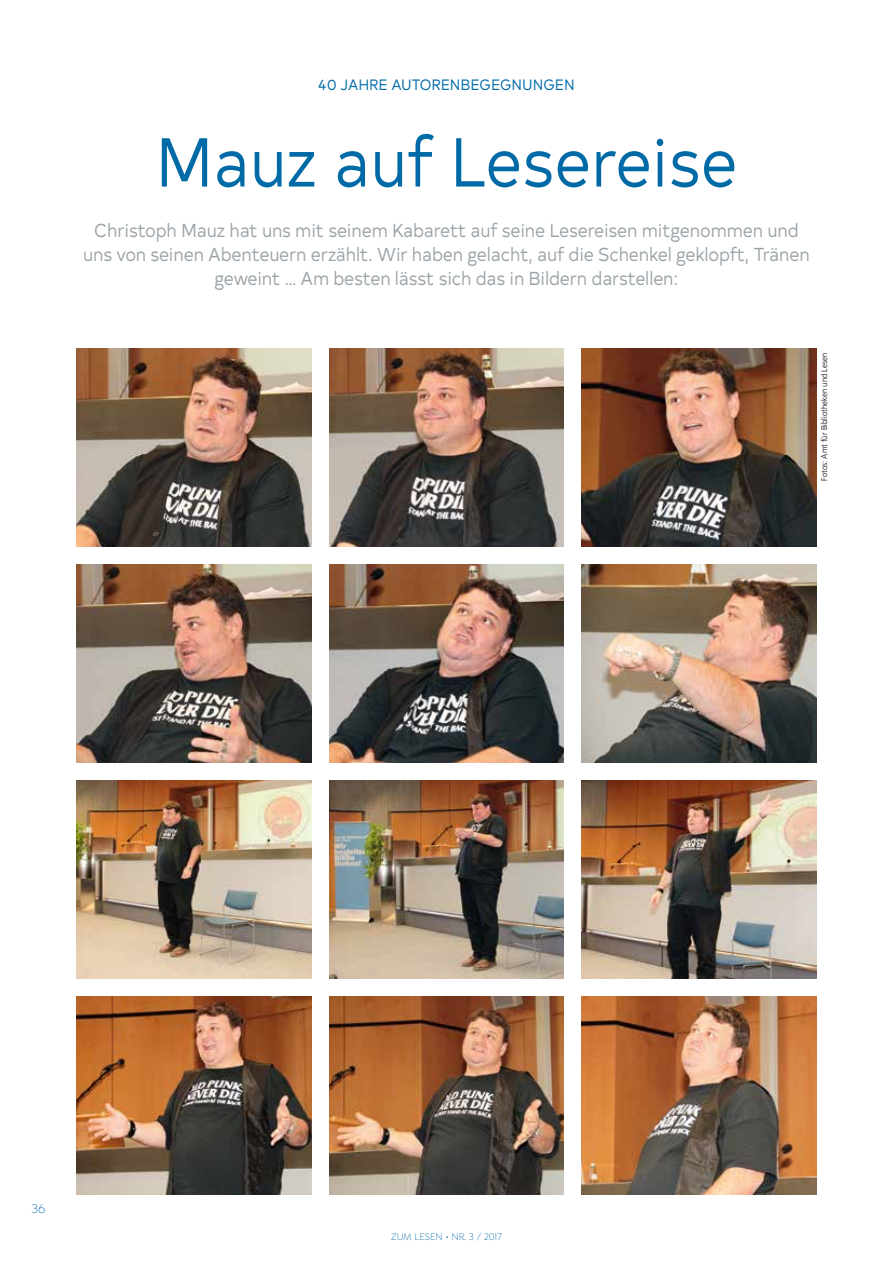
<style>
.page{position:relative;width:893px;height:1263px;background:#fff}
.page>*{position:absolute;margin:0;border:0;box-sizing:border-box;transform-origin:0 0}
.t1{font:69px "Typold Book 500";color:#006aa7;scale:.9 1}
.t2{font:18.75px/24px "Typold Book 500";letter-spacing:-.01em;color:#9aa3a8;text-align:center;scale:.91 1}
.t3{font:15px "Typold Book 500";color:#006aa7;scale:.93 1}
.t4{font:300 13.5px "Isidora";color:#006aa7}
.t5{font:300 10.2px "Isidora";color:#006aa7}
.t6{font:300 8.25px "Frutiger";color:#000;scale:.95 1}
</style>
<div class="page">
<img style="left:77px;top:349px;width:234px;height:198px">
<img style="left:329px;top:349px;width:235px;height:198px">
<img style="left:582px;top:349px;width:234px;height:198px">
<img style="left:77px;top:565px;width:234px;height:198px">
<img style="left:329px;top:565px;width:235px;height:198px">
<img style="left:582px;top:565px;width:234px;height:198px">
<img style="left:77px;top:781px;width:234px;height:198px">
<img style="left:329px;top:781px;width:235px;height:198px">
<img style="left:582px;top:781px;width:234px;height:198px">
<img style="left:77px;top:997px;width:234px;height:198px">
<img style="left:329px;top:997px;width:235px;height:198px">
<img style="left:582px;top:997px;width:234px;height:198px">
<p class="t3" style="left:318px;top:73px;width:277px">40 JAHRE AUTORENBEGEGNUNGEN</p>
<h1 class="t1" style="left:155px;top:109px;width:648px">Mauz auf Lesereise</h1>
<p class="t2" style="left:83px;top:217px;width:800px">Christoph Mauz hat uns mit seinem Kabarett auf seine Lesereisen mitgenommen und uns von seinen Abenteuern erzählt. Wir haben gelacht, auf die Schenkel geklopft, Tränen geweint … Am besten lässt sich das in Bildern darstellen:</p>
<p class="t6" style="left:820px;top:481px;width:136px;rotate:-90deg">Fotos: Amt für Bibliotheken und Lesen</p>
<p class="t4" style="left:31px;top:1201px;width:15px">36</p>
<p class="t5" style="left:391px;top:1231px;width:112px">ZUM LESEN • NR. 3 / 2017</p>
</div>
